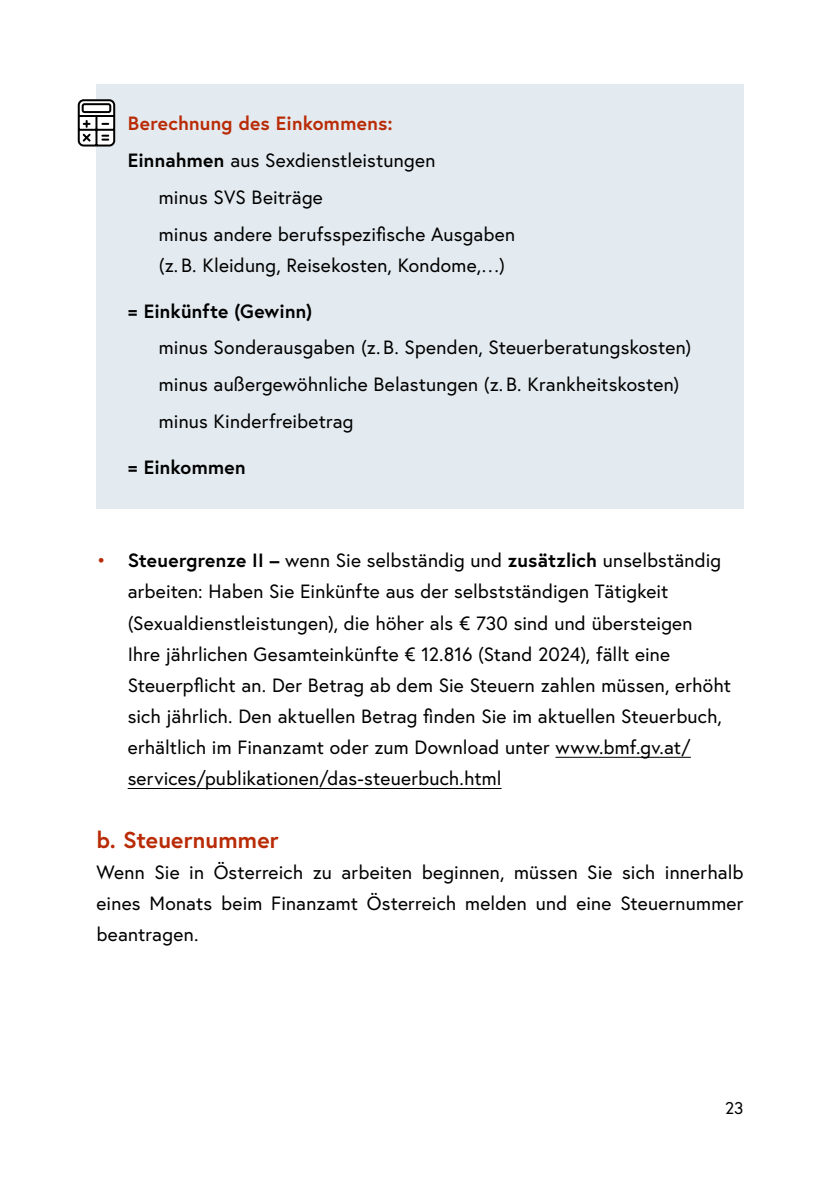
<style>
.page{position:relative;width:840px;height:1191px;background:#fff}
.page>*{position:absolute;margin:0;border:0;box-sizing:border-box;transform-origin:0 0}
.h3_ohne_Nummerierung{font:700 23px "Europa Austria";letter-spacing:.01em;color:#b92b06}
.p_Abstand_danach{font:19.2px/31.2px "Europa Austria";letter-spacing:.01em;color:#000}
.Infobox_p_Infobox{font:19.2px/31.2px "Europa Austria";letter-spacing:.01em;color:#000}
.Infobox_p_Infobox-2{font:700 19.2px "Europa Austria";letter-spacing:.01em;color:#000}
.Infobox_p_Infobox_Titel{font:700 19.2px "Europa Austria";letter-spacing:.015em;color:#b92b06}
.t1{font:17px "Europa Austria";color:#000}
.s1{font-weight:700}
.s2{color:#b92b06}
</style>
<div class="page">
<div style="left:96px;top:84px;width:647px;height:82px;background:#e4ebf0"></div>
<div style="left:96px;top:158px;width:647px;height:81px;background:#e4ebf0"></div>
<div style="left:96px;top:195px;width:647px;height:112px;background:#e4ebf0"></div>
<div style="left:96px;top:271px;width:647px;height:82px;background:#e4ebf0"></div>
<div style="left:96px;top:345px;width:647px;height:82px;background:#e4ebf0"></div>
<div style="left:96px;top:427px;width:647px;height:82px;background:#e4ebf0"></div>
<hr style="left:555px;top:757px;width:135px;height:1px;background:#000">
<hr style="left:128px;top:788px;width:373px;height:1px;background:#000">
<svg style="left:77px;top:99px;width:39px;height:48px"></svg>
<p class="Infobox_p_Infobox_Titel" style="left:128px;top:111px;width:266px">Berechnung des Einkommens:</p>
<p class="Infobox_p_Infobox" style="left:128px;top:145px;width:309px"><span class="s1">Einnahmen</span> aus Sexdienstleistungen</p>
<p class="Infobox_p_Infobox" style="left:159px;top:181px;width:165px">minus SVS Beiträge</p>
<p class="Infobox_p_Infobox" style="left:159px;top:218px;width:357px">minus andere berufsspezifische Ausgaben (z. B. Kleidung, Reisekosten, Kondome,…)</p>
<p class="Infobox_p_Infobox-2" style="left:128px;top:298px;width:186px">= Einkünfte (Gewinn)</p>
<p class="Infobox_p_Infobox" style="left:159px;top:332px;width:533px">minus Sonderausgaben (z. B. Spenden, Steuerberatungskosten)</p>
<p class="Infobox_p_Infobox" style="left:159px;top:369px;width:521px">minus außergewöhnliche Belastungen (z. B. Krankheitskosten)</p>
<p class="Infobox_p_Infobox" style="left:159px;top:405px;width:196px">minus Kinderfreibetrag</p>
<p class="Infobox_p_Infobox-2" style="left:128px;top:454px;width:119px">= Einkommen</p>
<p class="p_Abstand_danach" style="left:128px;top:544px;width:604px;text-indent:-31px"><span class="s2">•</span> <span class="s1">Steuergrenze II –</span> wenn Sie selbständig und <span class="s1">zusätzlich</span> unselbständig arbeiten: Haben Sie Einkünfte aus der selbstständigen Tätigkeit (Sexualdienstleistungen), die höher als € 730 sind und übersteigen<br>Ihre jährlichen Gesamteinkünfte € 12.816 (Stand 2024), fällt eine Steuerpflicht an. Der Betrag ab dem Sie Steuern zahlen müssen, erhöht sich jährlich. Den aktuellen Betrag finden Sie im aktuellen Steuerbuch, erhältlich im Finanzamt oder zum Download unter www.bmf.gv.at/ services/publikationen/das-steuerbuch.html</p>
<h3 class="h3_ohne_Nummerierung" style="left:96px;top:824px;width:184px">b. Steuernummer</h3>
<p class="p_Abstand_danach" style="left:96px;top:856px;width:648px;text-align:justify">Wenn Sie in Österreich zu arbeiten beginnen, müssen Sie sich innerhalb eines Monats beim Finanzamt Österreich melden und eine Steuernummer beantragen.</p>
<p class="t1" style="left:724px;top:1096px;width:20px">23</p>
</div>
